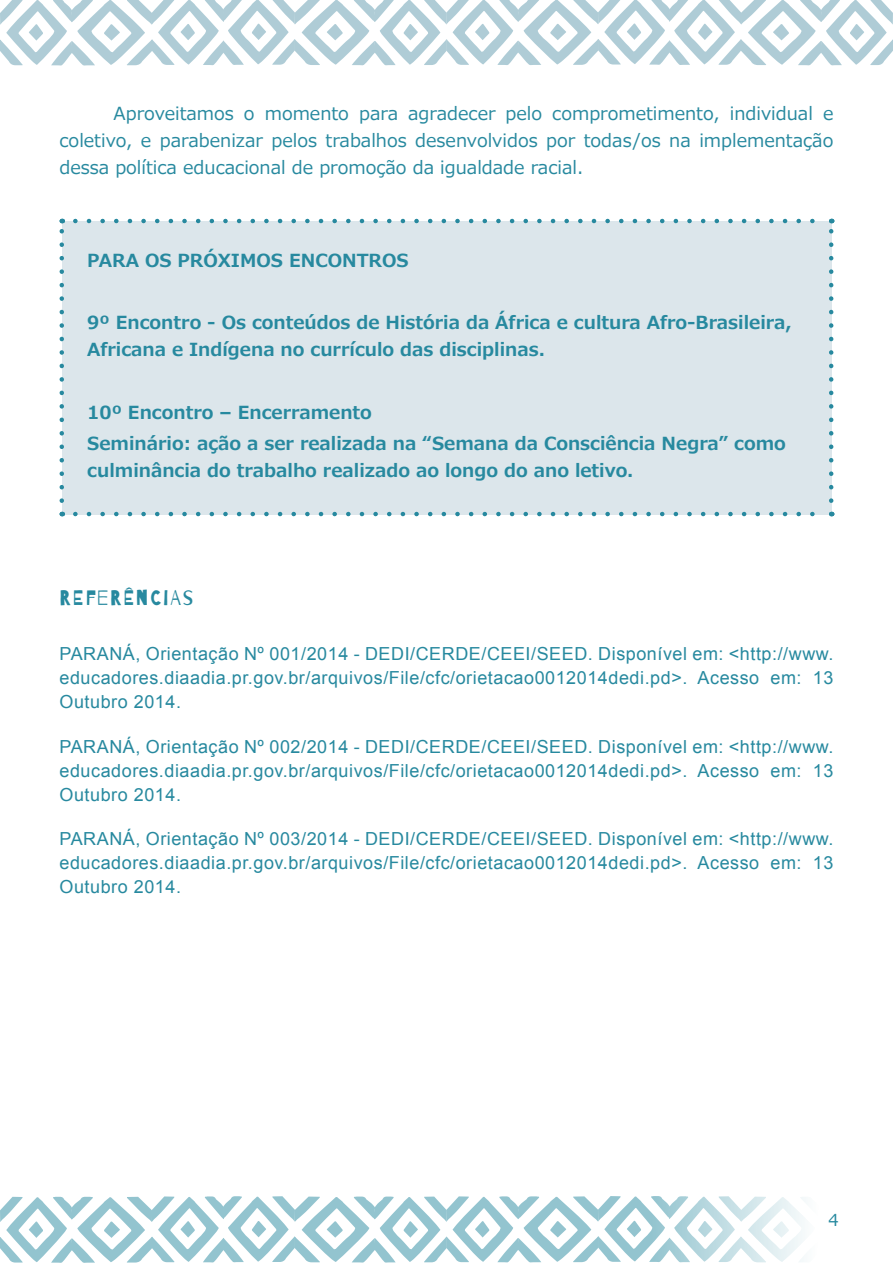
<style>
.page{position:relative;width:893px;height:1263px;background:#fff}
.page>*{position:absolute;margin:0;border:0;box-sizing:border-box;transform-origin:0 0}
.Padrão{font:21px "Barrio";letter-spacing:.09em;color:#27899f}
.t1{font:18px/24px "Arial";letter-spacing:.03em;color:#27899f;text-align:justify}
.t2{font:700 18px/27px "Meiryo";color:#27899f}
.t3{font:18px/27px "Meiryo";color:#27899f;text-align:justify}
.t4{font:16.5px "Meiryo";color:#27899f}
</style>
<div class="page">
<svg style="left:0;top:0;width:893px;height:66px"></svg>
<svg style="left:0;top:1196px;width:804px;height:67px"></svg>
<div style="left:62px;top:221px;width:769px;height:293px;background:#dce6eb"></div>
<svg style="left:60px;top:219px;width:4px;height:282px"></svg>
<svg style="left:75px;top:219px;width:758px;height:282px"></svg>
<svg style="left:75px;top:512px;width:749px;height:4px"></svg>
<p class="t3" style="left:60px;top:101px;width:775px;text-indent:54px">Aproveitamos o momento para agradecer pelo comprometimento, individual e coletivo, e parabenizar pelos trabalhos desenvolvidos por todas/os na implementação dessa política educacional de promoção da igualdade racial.</p>
<p class="t2" style="left:87px;top:247px;width:323px">PARA OS PRÓXIMOS ENCONTROS</p>
<p class="t2" style="left:87px;top:310px;width:706px">9º Encontro - Os conteúdos de História da África e cultura Afro-Brasileira,<br>Africana e Indígena no currículo das disciplinas.</p>
<p class="t2" style="left:87px;top:399px;width:286px">10º Encontro – Encerramento</p>
<p class="t2" style="left:87px;top:431px;width:700px">Seminário: ação a ser realizada na “Semana da Consciência Negra” como culminância do trabalho realizado ao longo do ano letivo.</p>
<p class="Padrão" style="left:60px;top:586px;width:135px">REFERÊNCIAS</p>
<p class="t1" style="left:60px;top:642px;width:775px">PARANÁ, Orientação Nº 001/2014 - DEDI/CERDE/CEEI/SEED. Disponível em: &lt;http://www. educadores.diaadia.pr.gov.br/arquivos/File/cfc/orietacao0012014dedi.pd&gt;. Acesso em: 13<br>Outubro 2014.</p>
<p class="t1" style="left:60px;top:734px;width:775px">PARANÁ, Orientação Nº 002/2014 - DEDI/CERDE/CEEI/SEED. Disponível em: &lt;http://www. educadores.diaadia.pr.gov.br/arquivos/File/cfc/orietacao0012014dedi.pd&gt;. Acesso em: 13<br>Outubro 2014.</p>
<p class="t1" style="left:60px;top:826px;width:775px">PARANÁ, Orientação Nº 003/2014 - DEDI/CERDE/CEEI/SEED. Disponível em: &lt;http://www. educadores.diaadia.pr.gov.br/arquivos/File/cfc/orietacao0012014dedi.pd&gt;. Acesso em: 13<br>Outubro 2014.</p>
<p class="t4" style="left:828px;top:1208px;width:12px">4</p>
</div>
